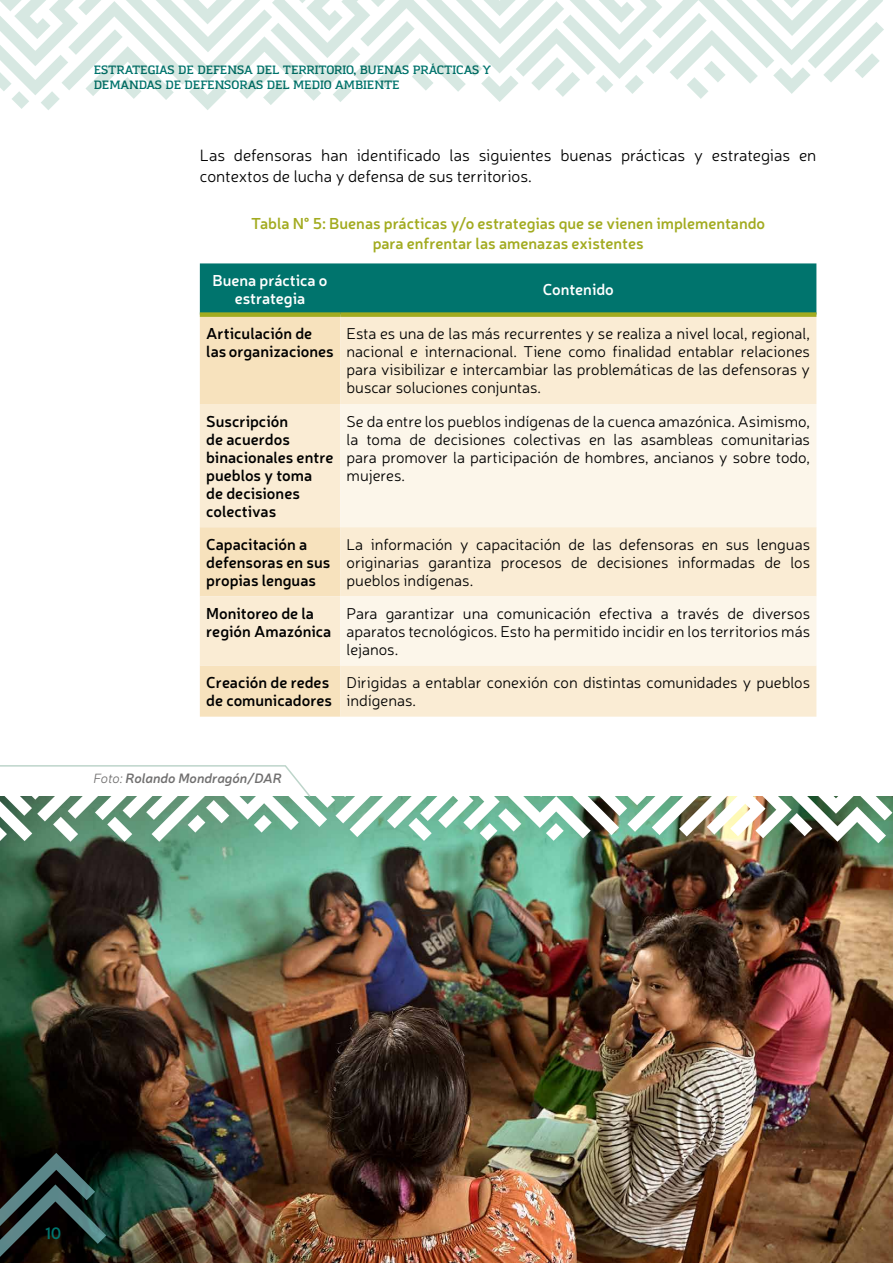
<style>
.page{position:relative;width:893px;height:1263px;background:#fff}
.page>*{position:absolute;margin:0;border:0;box-sizing:border-box;transform-origin:0 0}
.t1{font:300 16.5px/21px "Neris";color:#000}
.t2{font:600 16.5px "Neris";color:#00746d}
.t3{font:300 15.75px/18px "Neris";color:#000;text-align:justify}
.t4{font:600 15.75px/18px "Neris";color:#000}
.t5{font:600 15.75px/19.5px "Neris";color:#a2ab20;text-align:center}
.t6{font:600 15.75px/18px "Neris";color:#fff;text-align:center}
.t7{font:italic 600 13.5px "Neris";color:#706f6f}
.t8{font:600 12px/14.4px "Amazing Grotesk";color:#00746d}
.s1{font-weight:300}
</style>
<div class="page">
<svg style="left:0;top:0;width:884px;height:110px"></svg>
<img style="left:0;top:797px;width:893px;height:466px">
<svg style="left:0;top:765px;width:892px;height:78px"></svg>
<svg style="left:0;top:1153px;width:106px;height:110px"></svg>
<div style="left:200px;top:263px;width:616px;height:49px;background:#00746d"></div>
<svg style="left:200px;top:317px;width:616px;height:400px;fill:#faecd4"></svg>
<svg style="left:340px;top:404px;width:476px;height:261px;fill:#fcf6ea"></svg>
<div style="left:200px;top:312px;width:140px;height:5px;background:#a2ab20"></div>
<div style="left:340px;top:312px;width:476px;height:5px;background:#a2ab20"></div>
<p class="t8" style="left:94px;top:63px;width:399px">ESTRATEGIAS DE DEFENSA DEL TERRITORIO, BUENAS PRÁCTICAS Y<br>DEMANDAS DE DEFENSORAS DEL MEDIO AMBIENTE</p>
<p class="t1" style="left:200px;top:145px;width:618px">Las defensoras han identificado las siguientes buenas prácticas y estrategias en contextos de lucha y defensa de sus territorios.</p>
<p class="t5" style="left:251px;top:213px;width:516px">Tabla N° 5: Buenas prácticas y/o estrategias que se vienen implementando para enfrentar las amenazas existentes</p>
<p class="t6" style="left:212px;top:271px;width:117px">Buena práctica o estrategia</p>
<p class="t6" style="left:543px;top:280px;width:73px">Contenido</p>
<p class="t4" style="left:206px;top:324px;width:129px">Articulación de las organizaciones</p>
<p class="t3" style="left:347px;top:324px;width:465px">Esta es una de las más recurrentes y se realiza a nivel local, regional, nacional e internacional. Tiene como finalidad entablar relaciones para visibilizar e intercambiar las problemáticas de las defensoras y buscar soluciones conjuntas.</p>
<p class="t4" style="left:206px;top:411px;width:129px">Suscripción<br>de acuerdos binacionales entre pueblos y toma<br>de decisiones colectivas</p>
<p class="t3" style="left:347px;top:412px;width:465px">Se da entre los pueblos indígenas de la cuenca amazónica. Asimismo, la toma de decisiones colectivas en las asambleas comunitarias para promover la participación de hombres, ancianos y sobre todo, mujeres.</p>
<p class="t4" style="left:206px;top:534px;width:126px">Capacitación a defensoras en sus propias lenguas</p>
<p class="t3" style="left:347px;top:535px;width:465px">La información y capacitación de las defensoras en sus lenguas originarias garantiza procesos de decisiones informadas de los pueblos indígenas.</p>
<p class="t4" style="left:206px;top:604px;width:127px">Monitoreo de la región Amazónica</p>
<p class="t3" style="left:347px;top:604px;width:465px">Para garantizar una comunicación efectiva a través de diversos aparatos tecnológicos. Esto ha permitido incidir en los territorios más lejanos.</p>
<p class="t4" style="left:206px;top:673px;width:127px">Creación de redes de comunicadores</p>
<p class="t3" style="left:347px;top:673px;width:465px">Dirigidas a entablar conexión con distintas comunidades y pueblos indígenas.</p>
<p class="t7" style="left:94px;top:769px;width:190px"><span class="s1">Foto:</span> Rolando Mondragón/DAR</p>
<p class="t2" style="left:45px;top:1221px;width:18px">10</p>
</div>
